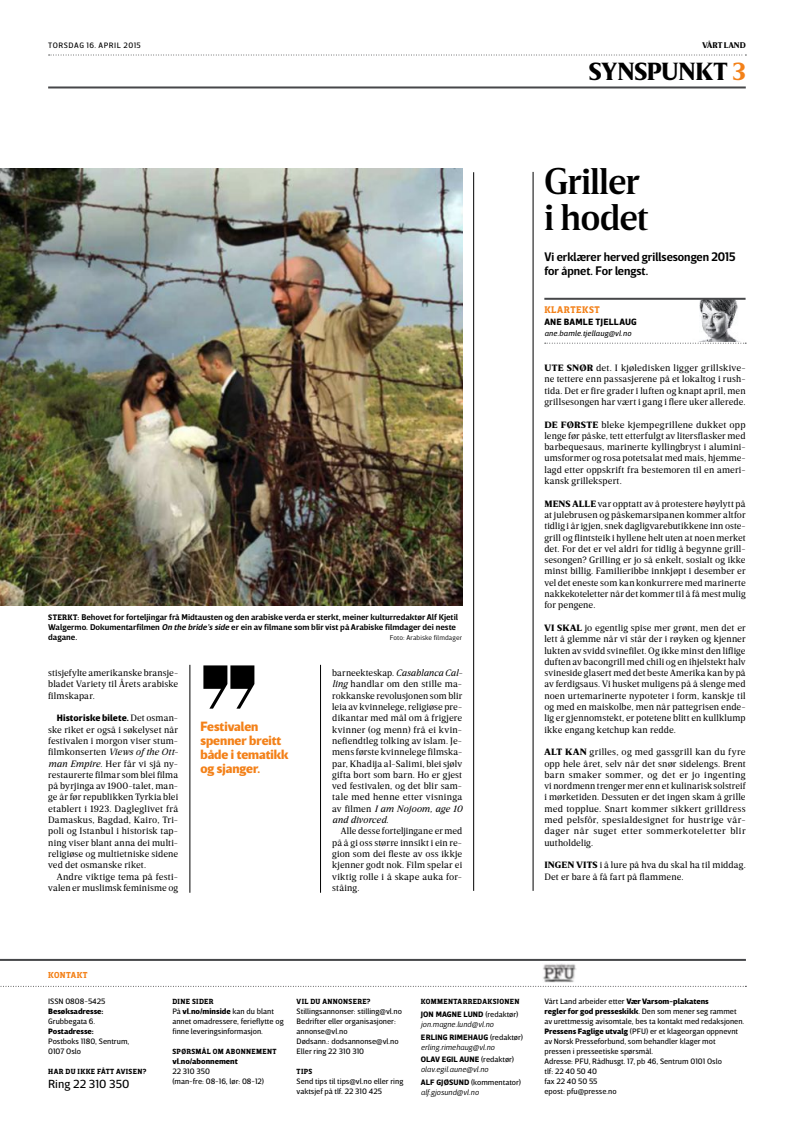
<style>
.page{position:relative;width:794px;height:1134px;background:#fff}
.page>*{position:absolute;margin:0;border:0;box-sizing:border-box;transform-origin:0 0}
.t1{font:100 60px "Breve Sans Title";color:#000}
.t2{font:600 36px/36px "Breve Title";letter-spacing:-.01em;color:#000}
.t3{font:900 24px "Breve Title";color:#000}
.t4{font:900 13px/14px "Breve Sans Title";color:#f38119}
.t5{font:600 12px/14px "Breve Sans Title";color:#000}
.t6{font:12px "Breve Sans Text";color:#000}
.t7{font:9.4px/11.3px "Breve News";letter-spacing:.015em;color:#000;text-align:justify}
.t8{font:900 9.4px "Breve Sans Text";letter-spacing:.015em;color:#000}
.t9{font:700 9.3px "Breve Sans Text";letter-spacing:.015em;color:#000}
.t10{font:700 9.3px "Breve Slab Title";letter-spacing:.06em;color:#f38119}
.t11{font:600 8.5px/10.3px "Breve Sans Text";color:#000}
.t12{font:700 8.4px "Breve Slab Title";letter-spacing:.045em;color:#f38119}
.t13{font:8px/10px "Breve Sans Text";color:#000}
.t14{font:italic 300 8px/10px "Breve Sans Text";color:#000}
.t15{font:900 8px "Breve Sans Text";color:#000}
.t16{font:italic 8px "Breve Sans Text";letter-spacing:.015em;color:#000}
.t17{font:8px "Breve Sans Text";letter-spacing:.065em;color:#000}
.t18{font:900 8px "Breve Title";letter-spacing:.01em;color:#000}
.t19{font:700 7.2px "Breve Slab Title";letter-spacing:.05em;color:#000}
.t20{font:300 7px "Breve Sans Text";letter-spacing:.02em;color:#000}
.s1{color:#f38119}
.s2{font-family:"Breve Slab Title";font-weight:700;font-size:7.7px}
.s3{font-style:italic}
.s4{font-family:"Breve News";font-weight:400}
.s5{font-weight:900}
.s6{font-weight:700;font-style:normal}
.s7{font-weight:400;font-style:normal}
</style>
<div class="page">
<hr style="left:473px;top:172px;width:1px;height:719px;background:#000">
<hr style="left:533px;top:172px;width:1px;height:719px;background:#000">
<hr style="left:0;top:959px;width:746px;height:2px;background:#464749">
<svg style="left:0;top:986px;width:746px;height:1px"></svg>
<img style="left:543px;top:964px;width:33px;height:19px">
<img style="left:699px;top:300px;width:39px;height:41px">
<hr style="left:544px;top:298px;width:201px;height:2px;background:#464749">
<svg style="left:545px;top:343px;width:201px;height:1px"></svg>
<hr style="left:320px;top:665px;width:1px;height:228px;background:#000">
<hr style="left:190px;top:665px;width:1px;height:228px;background:#000">
<img style="left:0;top:168px;width:462px;height:437px">
<svg style="left:49px;top:55px;width:697px;height:1px"></svg>
<hr style="left:48px;top:86px;width:698px;height:2px;background:#464749">
<p class="t17" style="left:48px;top:41px;width:94px">TORSDAG 16. APRIL 2015</p>
<p class="t18" style="left:702px;top:41px;width:45px">VÅRT LAND</p>
<h3 class="t3" style="left:589px;top:57px;width:158px">SYNSPUNKT <span class="s1">3</span></h3>
<p class="t11" style="left:48px;top:612px;width:411px"><span class="s2">STERKT:</span> Behovet for forteljingar frå Midtausten og den arabiske verda er sterkt, meiner kulturredaktør Alf Kjetil<br>Walgermo. Dokumentarfilmen <span class="s3">On the bride’s side</span> er ein av filmane som blir vist på Arabiske filmdager dei neste dagane.</p>
<p class="t20" style="left:390px;top:634px;width:74px">Foto: Arabiske filmdager</p>
<p class="t7" style="left:48px;top:667px;width:131px">stisjefylte amerikanske bransje&shy;bladet Variety til Årets arabiske filmskapar.</p>
<p class="t8" style="left:57px;top:713px;width:123px">Historiske bilete. <span class="s4">Det osman-</span></p>
<p class="t7" style="left:48px;top:724px;width:132px">ske riket er også i søkelyset når festivalen i morgon viser stum&shy;filmkonserten <span class="s3">Views of the Ott&shy;man Empire</span>. Her får vi sjå ny&shy;restaurerte filmar som blei filma på byrjinga av 1900-talet, man&shy;ge år før republikken Tyrkia blei etablert i 1923. Dagleglivet frå Damaskus, Bagdad, Kairo, Tri&shy;poli og Istanbul i historisk tap&shy;ning viser blant anna dei multi&shy;religiøse og multietniske sidene ved det osmanske riket.</p>
<p class="t7" style="left:48px;top:871px;width:131px;text-align:right">Andre viktige tema på festi&shy;valen er muslimsk feminisme og</p>
<h1 class="t1" style="left:200px;top:653px;width:58px">U</h1>
<h3 class="t4" style="left:200px;top:720px;width:89px">Festivalen spenner breitt både i tematikk og sjanger.</h3>
<p class="t7" style="left:332px;top:667px;width:132px">barneekteskap. <span class="s3">Casablanca Cal&shy;ling</span> handlar om den stille ma&shy;rokkanske revolusjonen som blir leia av kvinnelege, religiøse pre&shy;dikantar med mål om å frigjere kvinner (og menn) frå ei kvin&shy;nefiendtleg tolking av islam. Je&shy;mens første kvinnelege filmska&shy;par, Khadija al-Salimi, blei sjølv gifta bort som barn. Ho er gjest ved festivalen, og det blir sam&shy;tale med henne etter visninga av filmen <span class="s3">I am Nojoom, age 10 and divorced</span>.</p>
<p class="t7" style="left:332px;top:826px;width:131px;text-indent:9px">Alle desse forteljingane er med på å gi oss større innsikt i ein re&shy;gion som dei fleste av oss ikkje kjenner godt nok. Film spelar ei viktig rolle i å skape auka for&shy;ståing.</p>
<h2 class="t2" style="left:544px;top:164px;width:106px">Griller i hodet</h2>
<p class="t5" style="left:544px;top:250px;width:193px">Vi erklærer herved grillsesongen 2015 for åpnet. For lengst.</p>
<p class="t10" style="left:544px;top:304px;width:57px">KLARTEKST</p>
<p class="t9" style="left:544px;top:317px;width:94px">ANE BAMLE TJELLAUG</p>
<p class="t16" style="left:544px;top:329px;width:88px">ane.bamle.tjellaug@vl.no</p>
<p class="t7" style="left:544px;top:362px;width:203px"><span class="s5">UTE SNØR</span> det. I kjøledisken ligger grillskive&shy;ne tettere enn passasjerene på et lokaltog i rush&shy;tida. Det er fire grader i luften og knapt april, men grillsesongen har vært i gang i flere uker allerede.</p>
<p class="t7" style="left:544px;top:419px;width:203px"><span class="s5">DE FØRSTE</span> bleke kjempegrillene dukket opp lenge før påske, tett etterfulgt av litersflasker med barbequesaus, marinerte kyllingbryst i alumini&shy;umsformer og rosa potetsalat med mais, hjemme&shy;lagd etter oppskrift fra bestemoren til en ameri&shy;kansk grillekspert.</p>
<p class="t7" style="left:544px;top:498px;width:203px"><span class="s5">MENS ALLE</span> var opptatt av å protestere høylytt på at julebrusen og påskemarsipanen kommer altfor tidlig i år igjen, snek dagligvarebutikkene inn oste&shy;grill og flintsteik i hyllene helt uten at noen merket det. For det er vel aldri for tidlig å begynne grill&shy;sesongen? Grilling er jo så enkelt, sosialt og ikke minst billig. Familieribbe innkjøpt i desember er vel det eneste som kan konkurrere med marinerte nakkekoteletter når det kommer til å få mest mulig for pengene.</p>
<p class="t7" style="left:544px;top:622px;width:203px"><span class="s5">VI SKAL</span> jo egentlig spise mer grønt, men det er lett å glemme når vi står der i røyken og kjenner lukten av svidd svinefilet. Og ikke minst den liflige duften av bacongrill med chili og en ihjelstekt halv svineside glasert med det beste Amerika kan by på av ferdigsaus. Vi husket muligens på å slenge med noen urtemarinerte nypoteter i form, kanskje til og med en maiskolbe, men når pattegrisen ende&shy;lig er gjennomstekt, er potetene blitt en kullklump ikke engang ketchup kan redde.</p>
<p class="t7" style="left:544px;top:746px;width:203px"><span class="s5">ALT KAN</span> grilles, og med gassgrill kan du fyre opp hele året, selv når det snør sidelengs. Brent barn smaker sommer, og det er jo ingenting vi nordmenn trenger mer enn et kulinarisk solstreif i mørketiden. Dessuten er det ingen skam å grille med topplue. Snart kommer sikkert grilldress med pelsfôr, spesialdesignet for hustrige vår - dager når suget etter sommerkoteletter blir uutholdelig.</p>
<p class="t7" style="left:544px;top:859px;width:203px"><span class="s5">INGEN VITS</span> i å lure på hva du skal ha til middag.<br>Det er bare å få fart på flammene.</p>
<p class="t12" style="left:48px;top:970px;width:41px">KONTAKT</p>
<p class="t13" style="left:48px;top:996px;width:59px">ISSN 0808-5425</p>
<p class="t15" style="left:48px;top:1006px;width:57px">Besøksadresse:</p>
<p class="t13" style="left:48px;top:1016px;width:49px">Grubbegata 6.</p>
<p class="t15" style="left:48px;top:1026px;width:47px">Postadresse:</p>
<p class="t13" style="left:48px;top:1036px;width:83px">Postboks 1180, Sentrum,<br>0107 Oslo</p>
<p class="t19" style="left:48px;top:1067px;width:100px">HAR DU IKKE FÅTT AVISEN?</p>
<p class="t6" style="left:48px;top:1077px;width:83px">Ring 22 310 350</p>
<p class="t19" style="left:172px;top:997px;width:43px">DINE SIDER</p>
<p class="t13" style="left:172px;top:1006px;width:113px">På <span class="s5">vl.no/minside</span> kan du blant annet omadressere, ferieflytte og finne leveringsinformasjon.</p>
<p class="t19" style="left:172px;top:1047px;width:106px">SPØRSMÅL OM ABONNEMENT</p>
<p class="t15" style="left:172px;top:1056px;width:67px">vl.no/abonnement</p>
<p class="t13" style="left:172px;top:1066px;width:93px">22 310 350<br>(man-fre: 08-16, lør: 08-12)</p>
<p class="t19" style="left:297px;top:997px;width:75px">VIL DU ANNONSERE?</p>
<p class="t13" style="left:296px;top:1006px;width:107px">Stillingsannonser: stilling@vl.no<br>Bedrifter eller organisasjoner: annonse@vl.no<br>Dødsann.: dodsannonse@vl.no<br>Eller ring 22 310 310</p>
<p class="t19" style="left:297px;top:1067px;width:17px">TIPS</p>
<p class="t13" style="left:296px;top:1076px;width:108px">Send tips til tips@vl.no eller ring vaktsjef på tlf. 22 310 425</p>
<p class="t19" style="left:421px;top:997px;width:100px">KOMMENTARREDAKSJONEN</p>
<p class="t14" style="left:421px;top:1009px;width:99px"><span class="s6">JON MAGNE LUND</span> <span class="s7">(redaktør) </span>jon.magne.lund@vl.no</p>
<p class="t14" style="left:421px;top:1031px;width:104px"><span class="s6">ERLING RIMEHAUG</span> <span class="s7">(redaktør) </span>erling.rimehaug@vl.no</p>
<p class="t14" style="left:421px;top:1054px;width:95px"><span class="s6">OLAV EGIL AUNE</span> <span class="s7">(redaktør) </span>olav.egil.aune@vl.no</p>
<p class="t14" style="left:421px;top:1077px;width:102px"><span class="s6">ALF GJØSUND</span> <span class="s7">(kommentator) </span>alf.gjosund@vl.no</p>
<p class="t13" style="left:544px;top:996px;width:201px">Vårt Land arbeider etter <span class="s5">Vær Varsom-plakatens<br>regler for god presseskikk</span>. Den som mener seg rammet av urettmessig avisomtale, bes ta kontakt med redaksjonen.<br><span class="s5">Pressens Faglige utvalg</span> (PFU) er et klageorgan oppnevnt av Norsk Presseforbund, som behandler klager mot<br>pressen i presseetiske spørsmål.<br>Adresse: PFU, Rådhusgt. 17, pb 46, Sentrum 0101 Oslo<br>tlf: 22 40 50 40<br>fax 22 40 50 55<br>epost: pfu@presse.no</p>
</div>
